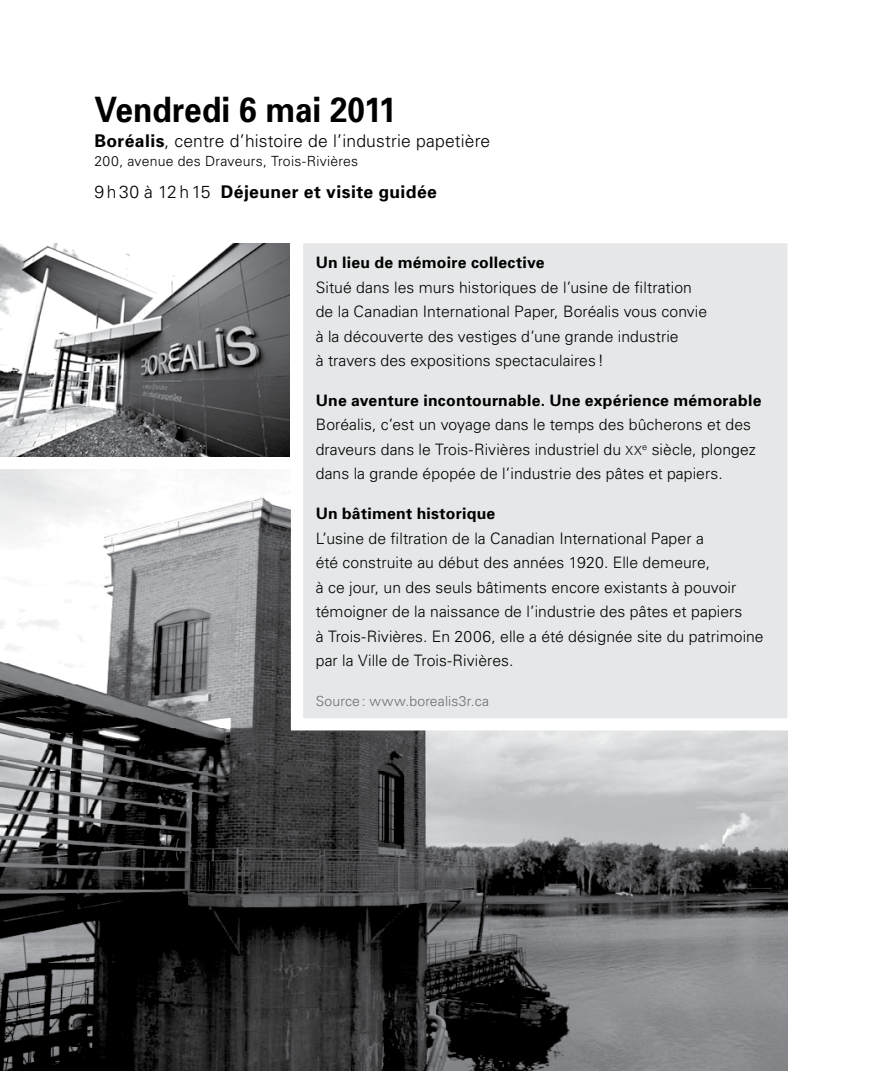
<style>
.page{position:relative;width:882px;height:1071px;background:#fff}
.page>*{position:absolute;margin:0;border:0;box-sizing:border-box;transform-origin:0 0}
.t1{font:700 35px "Univers";color:#000;scale:.9 1}
.t2{font:300 17.5px "Univers";letter-spacing:.01em;color:#000}
.t3{font:700 17.5px "Univers";letter-spacing:.025em;color:#000}
._02-Programmation{font:300 15.75px/24.5px "Univers";letter-spacing:.005em;color:#000}
.t4{font:300 14px "Univers";letter-spacing:.02em;color:#000}
._02-Programmation-2{font:300 14px "Univers";letter-spacing:.015em;color:#6d6d71}
.s1{font-weight:700}
.s2{font-weight:300}
.s3{font-family:"Univers Light SC800";font-weight:400;font-size:12.6px}
</style>
<div class="page">
<img style="left:0;top:470px;width:788px;height:601px">
<img style="left:0;top:243px;width:285px;height:213px">
<div style="left:285px;top:243px;width:503px;height:494px;background:#e5e7e8"></div>
<p class="t1" style="left:94px;top:89px;width:337px">Vendredi 6 mai 2011</p>
<p class="t2" style="left:94px;top:130px;width:397px"><span class="s1">Boréalis</span>, centre d’histoire de l’industrie papetière</p>
<p class="t4" style="left:94px;top:153px;width:265px">200, avenue des Draveurs, Trois-Rivières</p>
<p class="t3" style="left:94px;top:182px;width:344px"><span class="s2">9 h 30 à 12 h 15</span> Déjeuner et visite guidée</p>
<p class="_02-Programmation" style="left:316px;top:250px;width:393px"><span class="s1">Un lieu de mémoire collective<br></span>Situé dans les murs historiques de l’usine de filtration de la Canadian International Paper, Boréalis vous convie à la découverte des vestiges d’une grande industrie<br>à travers des expositions spectaculaires !</p>
<p class="_02-Programmation" style="left:316px;top:388px;width:447px"><span class="s1">Une aventure incontournable. Une expérience mémorable </span>Boréalis, c’est un voyage dans le temps des bûcherons et des draveurs dans le Trois-Rivières industriel du <span class="s3">xx</span><sup>e</sup> siècle, plongez dans la grande épopée de l’industrie des pâtes et papiers.</p>
<p class="_02-Programmation" style="left:316px;top:501px;width:449px"><span class="s1">Un bâtiment historique<br></span>L’usine de filtration de la Canadian International Paper a<br>été construite au début des années 1920. Elle demeure,<br>à ce jour, un des seuls bâtiments encore existants à pouvoir témoigner de la naissance de l’industrie des pâtes et papiers<br>à Trois-Rivières. En 2006, elle a été désignée site du patrimoine par la Ville de Trois-Rivières.</p>
<p class="_02-Programmation-2" style="left:316px;top:692px;width:175px">Source: www.borealis3r.ca</p>
</div>
